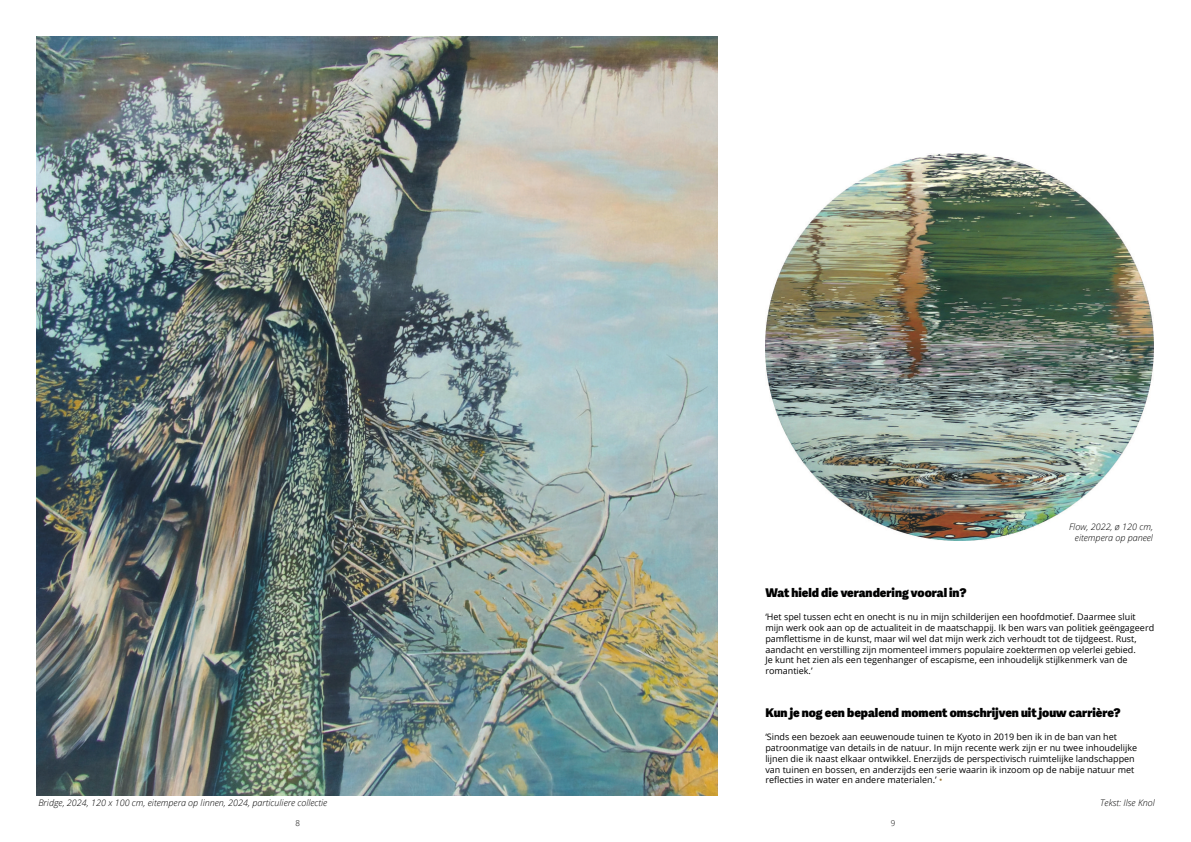
<style>
.page{position:relative;width:1191px;height:842px;background:#fff}
.page>*{position:absolute;margin:0;border:0;box-sizing:border-box;transform-origin:0 0}
.t1{font:800 12px "Adelle Sans";color:#000001}
.t2{font:9px/10.8px "Open Sans";color:#000001}
.t3{font:italic 300 9px/10.8px "Open Sans";color:#000001;text-align:right}
.t4{font:300 8px "Open Sans";color:#000001}
.s1{color:#987130}
</style>
<div class="page">
<img style="left:36px;top:36px;width:681px;height:759px">
<img style="left:765px;top:154px;width:388px;height:387px">
<p class="t3" style="left:38px;top:797px;width:290px">Bridge, 2024, 120 x 100 cm, eitempera op linnen, 2024, particuliere collectie</p>
<p class="t3" style="left:1069px;top:521px;width:86px">Flow, 2022, ø 120 cm, eitempera op paneel</p>
<h1 class="t1" style="left:765px;top:585px;width:202px">Wat hield die verandering vooral in?</h1>
<p class="t2" style="left:765px;top:611px;width:390px">‘Het spel tussen echt en onecht is nu in mijn schilderijen een hoofdmotief. Daarmee sluit mijn werk ook aan op de actualiteit in de maatschappij. Ik ben wars van politiek geëngageerd pamflettisme in de kunst, maar wil wel dat mijn werk zich verhoudt tot de tijdgeest. Rust, aandacht en verstilling zijn momenteel immers populaire zoektermen op velerlei gebied.<br>Je kunt het zien als een tegenhanger of escapisme, een inhoudelijk stijlkenmerk van de romantiek.’</p>
<h1 class="t1" style="left:765px;top:705px;width:357px">Kun je nog een bepalend moment omschrĳven uit jouw carrière?</h1>
<p class="t2" style="left:765px;top:731px;width:373px">‘Sinds een bezoek aan eeuwenoude tuinen te Kyoto in 2019 ben ik in de ban van het patroonmatige van details in de natuur. In mijn recente werk zijn er nu twee inhoudelijke lijnen die ik naast elkaar ontwikkel. Enerzijds de perspectivisch ruimtelijke landschappen van tuinen en bossen, en anderzijds een serie waarin ik inzoom op de nabije natuur met reflecties in water en andere materialen.’ <span class="s1">•</span></p>
<p class="t3" style="left:1100px;top:797px;width:56px">Tekst: Ilse Knol</p>
<p class="t4" style="left:295px;top:818px;width:6px">8</p>
<p class="t4" style="left:891px;top:818px;width:6px">9</p>
</div>
